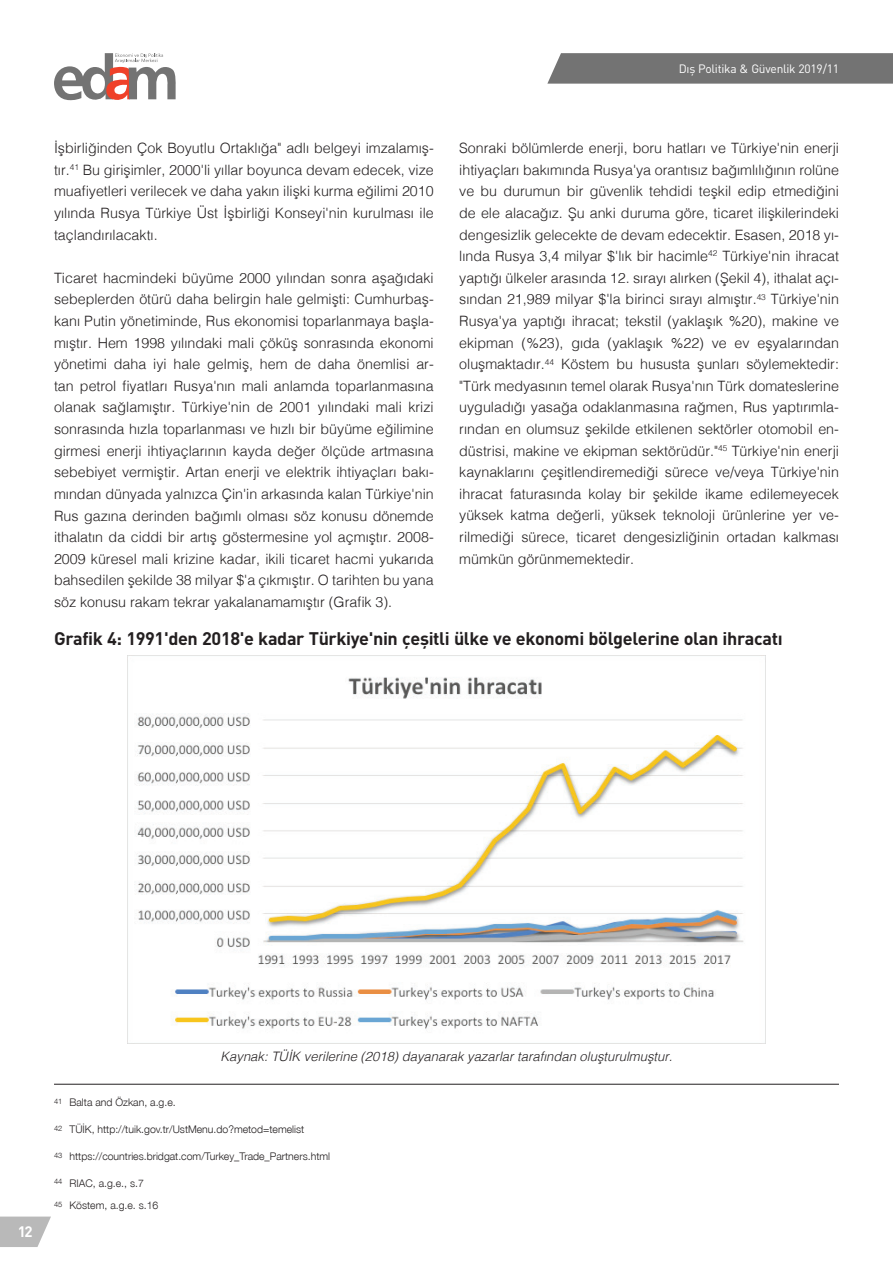
<style>
.page{position:relative;width:893px;height:1263px;background:#fff}
.page>*{position:absolute;margin:0;border:0;box-sizing:border-box;transform-origin:0 0}
.t1{font:700 18px "DIN";letter-spacing:-.02em;color:#231f20}
.t2{font:700 15px "DIN";color:#fff}
.t3{font:300 14.25px/21.6px "Helvetica";color:#231f20;text-align:justify}
.t4{font:italic 300 13.05px "Helvetica";color:#231f20}
.t5{font:12px "DIN";letter-spacing:-.02em;color:#fff}
.t6{font:300 10.5px/22.8px "Helvetica Neue LT Pro";color:#231f20}
.t7{font:300 7.5px "Helvetica Neue LT Pro";color:#231f20}
</style>
<div class="page">
<svg style="left:0;top:1216px;width:51px;height:31px;background:#c3c3c3"></svg>
<svg style="left:547px;top:53px;width:346px;height:31px;background:#787878"></svg>
<svg style="left:54px;top:53px;width:122px;height:48px"></svg>
<hr style="left:54px;top:1084px;width:785px;height:1px;background:#231f20">
<img style="left:128px;top:655px;width:637px;height:389px">
<p class="t5" style="left:679px;top:61px;width:162px">Dış Politika &amp; Güvenlik 2019/11</p>
<p class="t3" style="left:54px;top:136px;width:381px">İşbirliğinden Çok Boyutlu Ortaklığa" adlı belgeyi imzalamış&shy;tır.<sup>41</sup> Bu girişimler, 2000'li yıllar boyunca devam edecek, vize muafiyetleri verilecek ve daha yakın ilişki kurma eğilimi 2010 yılında Rusya Türkiye Üst İşbirliği Konseyi'nin kurulması ile taçlandırılacaktı.</p>
<p class="t3" style="left:54px;top:266px;width:381px">Ticaret hacmindeki büyüme 2000 yılından sonra aşağıdaki sebeplerden ötürü daha belirgin hale gelmişti: Cumhurbaş&shy;kanı Putin yönetiminde, Rus ekonomisi toparlanmaya başla&shy;mıştır. Hem 1998 yılındaki mali çöküş sonrasında ekonomi yönetimi daha iyi hale gelmiş, hem de daha önemlisi ar&shy;tan petrol fiyatları Rusya'nın mali anlamda toparlanmasına olanak sağlamıştır. Türkiye'nin de 2001 yılındaki mali krizi sonrasında hızla toparlanması ve hızlı bir büyüme eğilimine girmesi enerji ihtiyaçlarının kayda değer ölçüde artmasına sebebiyet vermiştir. Artan enerji ve elektrik ihtiyaçları bakı&shy;mından dünyada yalnızca Çin'in arkasında kalan Türkiye'nin Rus gazına derinden bağımlı olması söz konusu dönemde ithalatın da ciddi bir artış göstermesine yol açmıştır. 2008- 2009 küresel mali krizine kadar, ikili ticaret hacmi yukarıda bahsedilen şekilde 38 milyar $'a çıkmıştır. O tarihten bu yana söz konusu rakam tekrar yakalanamamıştır (Grafik 3).</p>
<p class="t3" style="left:459px;top:136px;width:381px">Sonraki bölümlerde enerji, boru hatları ve Türkiye'nin enerji ihtiyaçları bakımında Rusya'ya orantısız bağımlılığının rolüne ve bu durumun bir güvenlik tehdidi teşkil edip etmediğini de ele alacağız. Şu anki duruma göre, ticaret ilişkilerindeki dengesizlik gelecekte de devam edecektir. Esasen, 2018 yı&shy;lında Rusya 3,4 milyar $'lık bir hacimle<sup>42</sup> Türkiye'nin ihracat yaptığı ülkeler arasında 12. sırayı alırken (Şekil 4), ithalat açı&shy;sından 21,989 milyar $'la birinci sırayı almıştır.<sup>43</sup> Türkiye'nin Rusya'ya yaptığı ihracat; tekstil (yaklaşık %20), makine ve ekipman (%23), gıda (yaklaşık %22) ve ev eşyalarından oluşmaktadır.<sup>44</sup> Köstem bu hususta şunları söylemektedir: "Türk medyasının temel olarak Rusya'nın Türk domateslerine uyguladığı yasağa odaklanmasına rağmen, Rus yaptırımla&shy;rından en olumsuz şekilde etkilenen sektörler otomobil en&shy;düstrisi, makine ve ekipman sektörüdür."<sup>45</sup> Türkiye'nin enerji kaynaklarını çeşitlendiremediği sürece ve/veya Türkiye'nin ihracat faturasında kolay bir şekilde ikame edilemeyecek yüksek katma değerli, yüksek teknoloji ürünlerine yer ve&shy;rilmediği sürece, ticaret dengesizliğinin ortadan kalkması mümkün görünmemektedir.</p>
<p class="t1" style="left:54px;top:627px;width:730px">Grafik 4: 1991'den 2018'e kadar Türkiye'nin çeşitli ülke ve ekonomi bölgelerine olan ihracatı</p>
<p class="t2" style="left:18px;top:1222px;width:16px">12</p>
<p class="t4" style="left:221px;top:1045px;width:453px">Kaynak: TÜİK verilerine (2018) dayanarak yazarlar tarafından oluşturulmuştur.</p>
<p class="t6" style="left:70px;top:1090px;width:108px">Balta and Özkan, a.g.e.</p>
<p class="t6" style="left:70px;top:1117px;width:236px">TÜİK, http://tuik.gov.tr/UstMenu.do?metod=temelist</p>
<p class="t6" style="left:70px;top:1144px;width:262px">https://countries.bridgat.com/Turkey_Trade_Partners.html</p>
<p class="t6" style="left:70px;top:1171px;width:90px">RIAC, a.g.e., s.7<br>Köstem, a.g.e. s.16</p>
<p class="t7" style="left:54px;top:1096px;width:10px">41</p>
<p class="t7" style="left:54px;top:1123px;width:10px">42</p>
<p class="t7" style="left:54px;top:1150px;width:10px">43</p>
<p class="t7" style="left:54px;top:1177px;width:10px">44</p>
<p class="t7" style="left:54px;top:1200px;width:10px">45</p>
</div>
